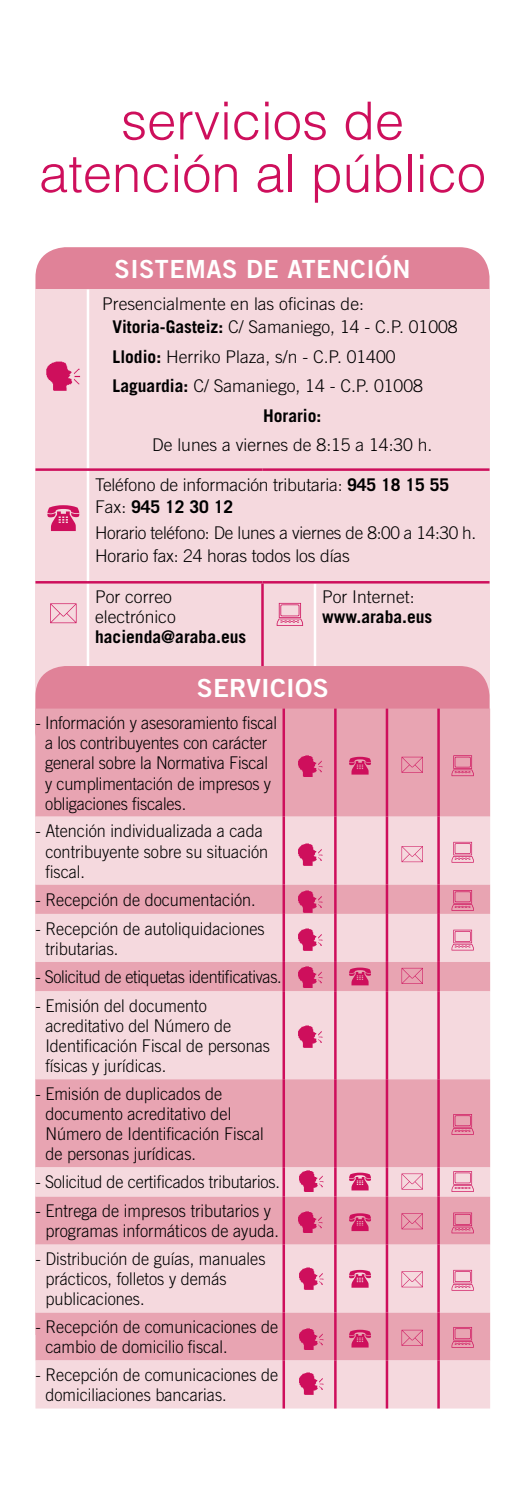
<style>
.page{position:relative;width:525px;height:1489px;background:#fff}
.page>*{position:absolute;margin:0;border:0;box-sizing:border-box;transform-origin:0 0}
.t1{font:300 52.5px/52.5px "Helvetica";color:#ce0f5c;text-align:center}
.t2{font:25px "Trade Gothic Bold Two";letter-spacing:.02em;color:#fff}
.t3{font:25px "Trade Gothic Bold Two";letter-spacing:.02em;color:#fff;scale:1.04 1}
.t4{font:300 17.5px/20px "Trade Gothic";color:#000;scale:.93 1}
.t5{font:300 17.5px/22.5px "Trade Gothic";color:#000}
.t6{font:300 17.5px/22.5px "Trade Gothic";letter-spacing:-.02em;color:#000}
.t7{font:700 17.5px "Trade Gothic";color:#000}
.t8{font:300 17.5px "Trade Gothic";letter-spacing:-.02em;color:#000;scale:.93 1}
.s1{font-weight:700}
</style>
<div class="page">
<hr style="left:524px;top:0;width:1px;height:1488px;background:#ce0f5c">
<div style="left:35px;top:247px;width:454px;height:96px;background:#e08298;border-radius:30px"></div>
<div style="left:35px;top:289px;width:454px;height:1045px;background:#f5d9de"></div>
<hr style="left:87px;top:289px;width:2px;height:179px;background:#fff">
<hr style="left:87px;top:471px;width:2px;height:110px;background:#fff">
<hr style="left:87px;top:583px;width:2px;height:88px;background:#fff">
<hr style="left:313px;top:583px;width:3px;height:88px;background:#fff">
<hr style="left:35px;top:468px;width:53px;height:3px;background:#ce0f5c">
<hr style="left:88px;top:468px;width:174px;height:3px;background:#ce0f5c">
<hr style="left:262px;top:468px;width:53px;height:3px;background:#ce0f5c">
<hr style="left:315px;top:468px;width:174px;height:3px;background:#ce0f5c">
<hr style="left:35px;top:581px;width:53px;height:2px;background:#ce0f5c">
<hr style="left:88px;top:581px;width:174px;height:2px;background:#ce0f5c">
<hr style="left:261px;top:583px;width:2px;height:88px;background:#ce0f5c">
<hr style="left:262px;top:581px;width:53px;height:2px;background:#ce0f5c">
<hr style="left:315px;top:581px;width:174px;height:2px;background:#ce0f5c">
<div style="left:35px;top:666px;width:454px;height:96px;background:#e08298;border-radius:30px"></div>
<svg style="left:276px;top:603px;width:27px;height:23px"></svg>
<img style="left:46px;top:361px;width:35px;height:30px">
<svg style="left:47px;top:505px;width:32px;height:26px"></svg>
<svg style="left:50px;top:603px;width:26px;height:20px"></svg>
<div style="left:35px;top:708px;width:455px;height:108px;background:#e8a4b2"></div>
<svg style="left:35px;top:816px;width:455px;height:592px"></svg>
<hr style="left:282px;top:708px;width:3px;height:108px;background:#ce0f5c">
<hr style="left:334px;top:708px;width:2px;height:108px;background:#ce0f5c">
<hr style="left:385px;top:708px;width:3px;height:108px;background:#ce0f5c">
<hr style="left:437px;top:708px;width:2px;height:108px;background:#ce0f5c">
<hr style="left:282px;top:816px;width:3px;height:68px;background:#ce0f5c">
<hr style="left:334px;top:816px;width:2px;height:68px;background:#ce0f5c">
<hr style="left:385px;top:816px;width:3px;height:68px;background:#ce0f5c">
<hr style="left:437px;top:816px;width:2px;height:68px;background:#ce0f5c">
<hr style="left:282px;top:884px;width:3px;height:29px;background:#ce0f5c">
<hr style="left:334px;top:884px;width:2px;height:29px;background:#ce0f5c">
<hr style="left:385px;top:884px;width:3px;height:29px;background:#ce0f5c">
<hr style="left:437px;top:884px;width:2px;height:29px;background:#ce0f5c">
<hr style="left:282px;top:913px;width:3px;height:48px;background:#ce0f5c">
<hr style="left:334px;top:913px;width:2px;height:48px;background:#ce0f5c">
<hr style="left:385px;top:913px;width:3px;height:48px;background:#ce0f5c">
<hr style="left:437px;top:913px;width:2px;height:48px;background:#ce0f5c">
<hr style="left:282px;top:961px;width:3px;height:30px;background:#ce0f5c">
<hr style="left:334px;top:961px;width:2px;height:30px;background:#ce0f5c">
<hr style="left:385px;top:961px;width:3px;height:30px;background:#ce0f5c">
<hr style="left:437px;top:961px;width:2px;height:30px;background:#ce0f5c">
<hr style="left:282px;top:991px;width:3px;height:88px;background:#ce0f5c">
<hr style="left:334px;top:991px;width:2px;height:88px;background:#ce0f5c">
<hr style="left:385px;top:991px;width:3px;height:88px;background:#ce0f5c">
<hr style="left:437px;top:991px;width:2px;height:88px;background:#ce0f5c">
<hr style="left:282px;top:1079px;width:3px;height:88px;background:#ce0f5c">
<hr style="left:334px;top:1079px;width:2px;height:88px;background:#ce0f5c">
<hr style="left:385px;top:1079px;width:3px;height:88px;background:#ce0f5c">
<hr style="left:437px;top:1079px;width:2px;height:88px;background:#ce0f5c">
<hr style="left:282px;top:1167px;width:3px;height:29px;background:#ce0f5c">
<hr style="left:334px;top:1167px;width:2px;height:29px;background:#ce0f5c">
<hr style="left:385px;top:1167px;width:3px;height:29px;background:#ce0f5c">
<hr style="left:437px;top:1167px;width:2px;height:29px;background:#ce0f5c">
<hr style="left:282px;top:1196px;width:3px;height:48px;background:#ce0f5c">
<hr style="left:334px;top:1196px;width:2px;height:48px;background:#ce0f5c">
<hr style="left:385px;top:1196px;width:3px;height:48px;background:#ce0f5c">
<hr style="left:437px;top:1196px;width:2px;height:48px;background:#ce0f5c">
<hr style="left:282px;top:1244px;width:3px;height:68px;background:#ce0f5c">
<hr style="left:334px;top:1244px;width:2px;height:68px;background:#ce0f5c">
<hr style="left:385px;top:1244px;width:3px;height:68px;background:#ce0f5c">
<hr style="left:437px;top:1244px;width:2px;height:68px;background:#ce0f5c">
<hr style="left:282px;top:1312px;width:3px;height:48px;background:#ce0f5c">
<hr style="left:334px;top:1312px;width:2px;height:48px;background:#ce0f5c">
<hr style="left:385px;top:1312px;width:3px;height:48px;background:#ce0f5c">
<hr style="left:437px;top:1312px;width:2px;height:48px;background:#ce0f5c">
<hr style="left:282px;top:1360px;width:3px;height:48px;background:#ce0f5c">
<hr style="left:334px;top:1360px;width:2px;height:48px;background:#ce0f5c">
<hr style="left:385px;top:1360px;width:3px;height:48px;background:#ce0f5c">
<hr style="left:437px;top:1360px;width:2px;height:48px;background:#ce0f5c">
<img style="left:295px;top:888px;width:30px;height:27px">
<svg style="left:349px;top:756px;width:22px;height:18px"></svg>
<svg style="left:451px;top:890px;width:22px;height:20px"></svg>
<svg style="left:451px;top:841px;width:22px;height:21px"></svg>
<svg style="left:451px;top:755px;width:22px;height:21px"></svg>
<svg style="left:451px;top:1113px;width:22px;height:21px"></svg>
<svg style="left:401px;top:756px;width:21px;height:16px"></svg>
<svg style="left:401px;top:846px;width:21px;height:16px"></svg>
<img style="left:295px;top:753px;width:30px;height:26px">
<img style="left:295px;top:841px;width:30px;height:27px">
<img style="left:295px;top:926px;width:30px;height:27px">
<svg style="left:451px;top:1171px;width:22px;height:20px"></svg>
<svg style="left:451px;top:929px;width:22px;height:21px"></svg>
<svg style="left:401px;top:1173px;width:21px;height:16px"></svg>
<img style="left:295px;top:1023px;width:30px;height:27px">
<img style="left:296px;top:1168px;width:30px;height:26px">
<img style="left:295px;top:1208px;width:30px;height:27px">
<img style="left:296px;top:1265px;width:30px;height:27px">
<img style="left:296px;top:1326px;width:30px;height:26px">
<img style="left:296px;top:1370px;width:30px;height:26px">
<svg style="left:349px;top:1172px;width:22px;height:18px"></svg>
<svg style="left:349px;top:1213px;width:22px;height:17px"></svg>
<svg style="left:349px;top:1269px;width:22px;height:18px"></svg>
<svg style="left:349px;top:1329px;width:22px;height:18px"></svg>
<svg style="left:401px;top:1213px;width:21px;height:16px"></svg>
<svg style="left:401px;top:1271px;width:21px;height:16px"></svg>
<svg style="left:401px;top:1329px;width:21px;height:16px"></svg>
<svg style="left:451px;top:1212px;width:22px;height:21px"></svg>
<svg style="left:451px;top:1269px;width:22px;height:21px"></svg>
<svg style="left:451px;top:1326px;width:22px;height:21px"></svg>
<svg style="left:401px;top:967px;width:21px;height:16px"></svg>
<img style="left:295px;top:964px;width:30px;height:26px">
<svg style="left:349px;top:967px;width:22px;height:18px"></svg>
<h1 class="t1" style="left:39px;top:93px;width:448px">servicios de atención al público</h1>
<h2 class="t2" style="left:114px;top:254px;width:297px">SISTEMAS DE ATENCIÓN</h2>
<p class="t5" style="left:112px;top:293px;width:346px;text-indent:-10px">Presencialmente en las oficinas de:<br><span class="s1">Vitoria-Gasteiz:</span> C/ Samaniego, 14 - C.P. 01008</p>
<p class="t5" style="left:112px;top:345px;width:284px"><span class="s1">Llodio:</span> Herriko Plaza, s/n - C.P. 01400</p>
<p class="t5" style="left:112px;top:374px;width:311px"><span class="s1">Laguardia:</span> C/ Samaniego, 14 - C.P. 01008</p>
<p class="t7" style="left:263px;top:405px;width:60px">Horario:</p>
<p class="t5" style="left:152px;top:433px;width:282px">De lunes a viernes de 8:15 a 14:30 h.</p>
<p class="t5" style="left:95px;top:473px;width:355px">Teléfono de información tributaria: <span class="s1">945 18 15 55<br></span>Fax: <span class="s1">945 12 30 12</span></p>
<p class="t6" style="left:95px;top:521px;width:382px">Horario teléfono: De lunes a viernes de 8:00 a 14:30 h.<br>Horario fax: 24 horas todos los días</p>
<p class="t5" style="left:95px;top:586px;width:82px;line-height:20px">Por correo electrónico</p>
<p class="t7" style="left:95px;top:626px;width:153px">hacienda@araba.eus</p>
<p class="t5" style="left:322px;top:585px;width:94px">Por Internet:</p>
<p class="t7" style="left:322px;top:606px;width:112px">www.araba.eus</p>
<h2 class="t3" style="left:197px;top:673px;width:128px">SERVICIOS</h2>
<p class="t4" style="left:45px;top:713px;width:251px;text-indent:-10px">- Información y asesoramiento fiscal a los contribuyentes con carácter general sobre la Normativa Fiscal y cumplimentación de impresos y obligaciones fiscales.</p>
<p class="t4" style="left:45px;top:821px;width:241px;text-indent:-10px">- Atención individualizada a cada contribuyente sobre su situación fiscal.</p>
<p class="t4" style="left:35px;top:889px;width:238px">- Recepción de documentación.</p>
<p class="t4" style="left:45px;top:918px;width:237px;text-indent:-10px">- Recepción de autoliquidaciones tributarias.</p>
<p class="t8" style="left:35px;top:966px;width:266px">- Solicitud de etiquetas identificativas.</p>
<p class="t4" style="left:45px;top:995px;width:243px;text-indent:-10px">- Emisión del documento acreditativo del Número de<br>Identificación Fiscal de personas físicas y jurídicas.</p>
<p class="t4" style="left:45px;top:1083px;width:236px;text-indent:-10px">- Emisión de duplicados de documento acreditativo del<br>Número de Identificación Fiscal de personas jurídicas.</p>
<p class="t4" style="left:35px;top:1171px;width:264px">- Solicitud de certificados tributarios.</p>
<p class="t4" style="left:35px;top:1200px;width:263px;text-align:center">- Entrega de impresos tributarios y programas informáticos de ayuda.</p>
<p class="t4" style="left:45px;top:1248px;width:238px;text-indent:-10px">- Distribución de guías, manuales prácticos, folletos y demás publicaciones.</p>
<p class="t4" style="left:45px;top:1316px;width:252px;text-indent:-10px">- Recepción de comunicaciones de cambio de domicilio fiscal.</p>
<p class="t4" style="left:45px;top:1364px;width:252px;text-indent:-10px">- Recepción de comunicaciones de domiciliaciones bancarias.</p>
</div>
